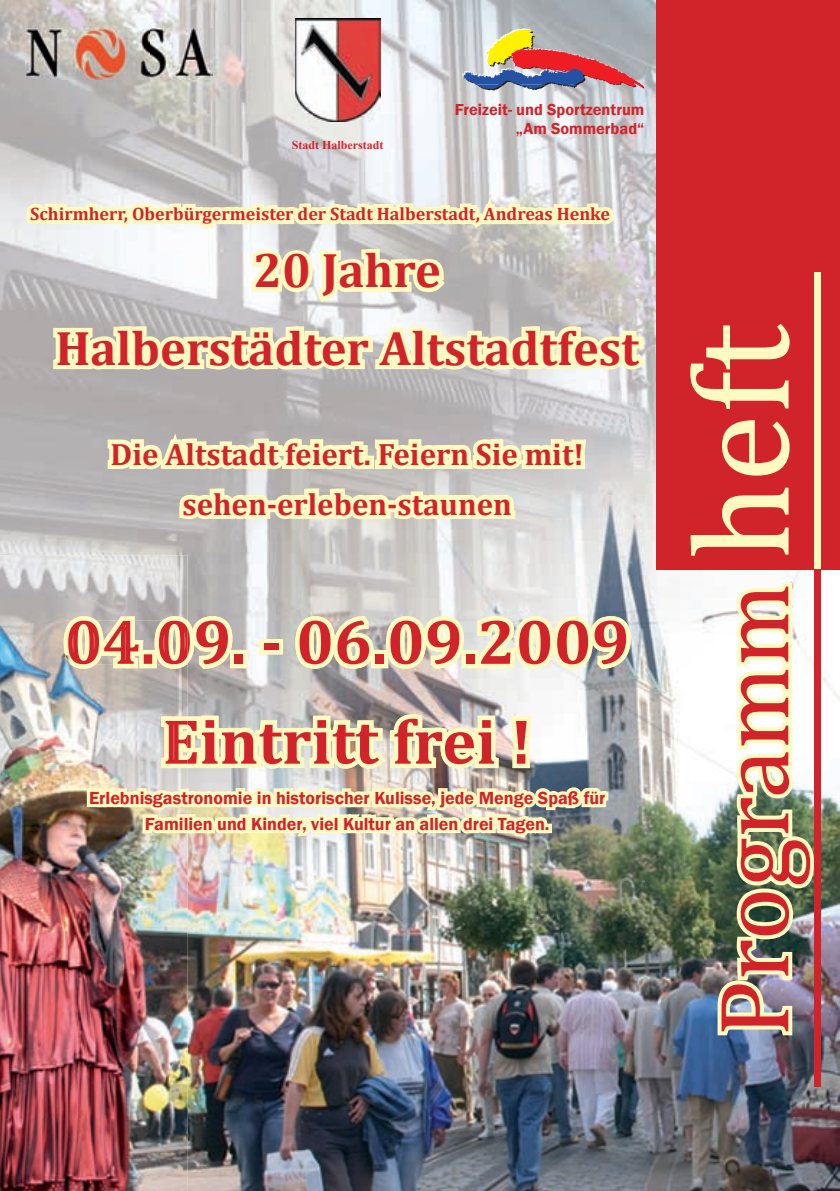
<style>
.page{position:relative;width:840px;height:1191px;background:#fff}
.page>*{position:absolute;margin:0;border:0;box-sizing:border-box;transform-origin:0 0}
.t1{font:140px "Cambria";color:#fffac1}
.t2{font:100px "Cambria";color:#d1232a}
.t3{font:700 64px/99.8px "Cambria";color:#d1232a;text-align:center}
.t4{font:700 48.6px/77.4px "Cambria";color:#d1232a;text-align:center}
.t5{font:700 31px/50px "Cambria";color:#d1232a;text-align:center}
.t6{font:600 18px/26px "Franklin Gothic";color:#d1232a;text-align:center}
.t7{font:700 18px "Cambria";color:#d1232a}
.t8{font:600 16.4px/19.6px "Franklin Gothic";color:#d1232a;text-align:right}
.t9{font:700 12px "Times New Roman";color:#d1232a}
</style>
<div class="page">
<img style="left:0;top:0;width:839px;height:1191px">
<div style="left:656px;top:0;width:183px;height:569px;background:#d1232a"></div>
<img style="left:711px;top:578px;width:103px;height:461px">
<svg style="left:47px;top:321px;width:604px;height:56px;background:#e7e3c2"></svg>
<svg style="left:101px;top:432px;width:489px;height:45px;background:#e1ddbd"></svg>
<svg style="left:172px;top:484px;width:349px;height:43px;background:#e5e2c3"></svg>
<svg style="left:187px;top:616px;width:443px;height:53px;background:#eeeac3"></svg>
<div style="left:814px;top:272px;width:6px;height:297px;background:#fffac1"></div>
<div style="left:814px;top:569px;width:6px;height:518px;background:#d1232a"></div>
<img style="left:26px;top:28px;width:187px;height:51px">
<img style="left:295px;top:19px;width:85px;height:103px">
<svg style="left:462px;top:28px;width:182px;height:63px;background:#b39691"></svg>
<svg style="left:20px;top:196px;width:600px;height:111px"></svg>
<img style="left:0;top:555px;width:187px;height:636px">
<img style="left:64px;top:616px;width:123px;height:52px">
<img style="left:68px;top:620px;width:119px;height:44px">
<img style="left:83px;top:714px;width:530px;height:155px">
<div style="left:542px;top:823px;width:9px;height:10px;border:7px solid #fffac1"></div>
<p class="t9" style="left:291px;top:136px;width:93px">Stadt Halberstadt</p>
<p class="t8" style="left:454px;top:100px;width:191px">Freizeit- und Sportzentrum „Am Sommerbad“</p>
<p class="t7" style="left:30px;top:203px;width:581px">Schirmherr, Oberbürgermeister der Stadt Halberstadt, Andreas Henke</p>
<h3 class="t4" style="left:55px;top:231px;width:585px">20 Jahre<br>Halberstädter Altstadtfest</h3>
<h3 class="t5" style="left:111px;top:428px;width:474px">Die Altstadt feiert. Feiern Sie mit! sehen-erleben-staunen</h3>
<h3 class="t3" style="left:65px;top:590px;width:566px">04.09. - 06.09.2009<br>Eintritt frei !</h3>
<p class="t6" style="left:89px;top:785px;width:517px">Erlebnisgastronomie in historischer Kulisse, jede Menge Spaß für<br>Familien und Kinder, viel Kultur an allen drei Tagen.</p>
<h1 class="t1" style="left:657px;top:560px;width:238px;rotate:-90deg">heft</h1>
<h2 class="t2" style="left:694px;top:1037px;width:456px;rotate:-90deg">Programm</h2>
</div>
